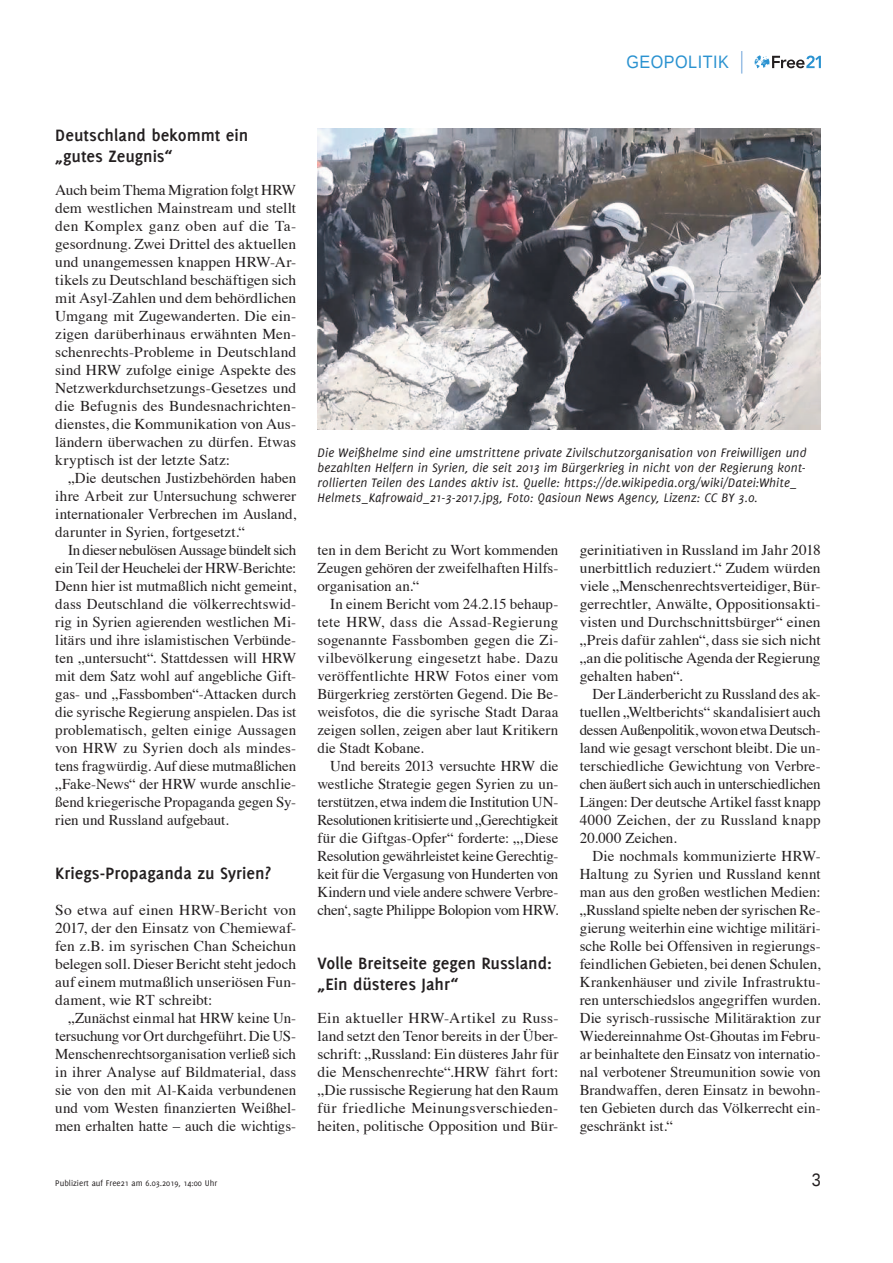
<style>
.page{position:relative;width:893px;height:1263px;background:#fff}
.page>*{position:absolute;margin:0;border:0;box-sizing:border-box;transform-origin:0 0}
.t1{font:700 18px/21px "Delicious";color:#231f20}
.t2{font:18px "Liberation Sans";letter-spacing:.03em;color:#2a92d0;scale:.9 1}
.t3{font:18px "Liberation Sans";color:#231f20;scale:.9 1}
.t4{font:15px/18px "Times";color:#231f20;text-align:justify}
.t5{font:italic 13.5px/15px "Delicious";letter-spacing:.01em;color:#231f20}
.t6{font:9px "Delicious";color:#231f20}
</style>
<div class="page">
<svg style="left:755px;top:55px;width:66px;height:13px"></svg>
<svg style="left:741px;top:51px;width:1px;height:23px"></svg>
<img style="left:317px;top:128px;width:504px;height:301px">
<p class="t2" style="left:626px;top:52px;width:115px">GEOPOLITIK</p>
<p class="t1" style="left:55px;top:125px;width:195px">Deutschland bekommt ein „gutes Zeugnis“</p>
<p class="t4" style="left:55px;top:180px;width:242px">Auch beim Thema Migration folgt HRW dem westlichen Mainstream und stellt den Komplex ganz oben auf die Ta&shy;gesordnung. Zwei Drittel des aktuellen und unangemessen knappen HRW-Ar&shy;tikels zu Deutschland beschäftigen sich mit Asyl-Zahlen und dem behördlichen Umgang mit Zugewanderten. Die ein&shy;zigen darüberhinaus erwähnten Men&shy;schenrechts-Probleme in Deutschland sind HRW zufolge einige Aspekte des Netzwerkdurchsetzungs-Gesetzes und die Befugnis des Bundesnachrichten&shy;dienstes, die Kommunikation von Aus&shy;ländern überwachen zu dürfen. Etwas kryptisch ist der letzte Satz:</p>
<p class="t4" style="left:55px;top:468px;width:242px;text-indent:13px">„Die deutschen Justizbehörden haben ihre Arbeit zur Untersuchung schwerer internationaler Verbrechen im Ausland, darunter in Syrien, fortgesetzt.“</p>
<p class="t4" style="left:55px;top:540px;width:242px;text-indent:13px">In dieser nebulösen Aussage bündelt sich ein Teil der Heuchelei der HRW-Berichte:<br>Denn hier ist mutmaßlich nicht gemeint, dass Deutschland die völkerrechtswid&shy;rig in Syrien agierenden westlichen Mi&shy;litärs und ihre islamistischen Verbünde&shy;ten „untersucht“. Stattdessen will HRW mit dem Satz wohl auf angebliche Gift&shy;gas- und „Fassbomben“-Attacken durch die syrische Regierung anspielen. Das ist problematisch, gelten einige Aussagen von HRW zu Syrien doch als mindes&shy;tens fragwürdig. Auf diese mutmaßlichen „Fake-News“ der HRW wurde anschlie&shy;ßend kriegerische Propaganda gegen Sy&shy;rien und Russland aufgebaut.</p>
<p class="t1" style="left:55px;top:863px;width:217px">Kriegs-Propaganda zu Syrien?</p>
<p class="t4" style="left:55px;top:900px;width:242px">So etwa auf einen HRW-Bericht von 2017, der den Einsatz von Chemiewaf&shy;fen z.B. im syrischen Chan Scheichun belegen soll. Dieser Bericht steht jedoch auf einem mutmaßlich unseriösen Fun&shy;dament, wie RT schreibt:</p>
<p class="t4" style="left:55px;top:1008px;width:242px;text-indent:13px">„Zunächst einmal hat HRW keine Un&shy;tersuchung vor Ort durchgeführt. Die US-Menschenrechtsorganisation verließ sich in ihrer Analyse auf Bildmaterial, dass sie von den mit Al-Kaida verbundenen und vom Westen finanzierten Weißhel&shy;men erhalten hatte – auch die wichtigs-</p>
<p class="t5" style="left:317px;top:445px;width:490px">Die Weißhelme sind eine umstrittene private Zivilschutzorganisation von Freiwilligen und bezahlten Helfern in Syrien, die seit 2013 im Bürgerkrieg in nicht von der Regierung kont&shy;rollierten Teilen des Landes aktiv ist. Quelle: https://de.wikipedia.org/wiki/Datei:White_ Helmets_Kafrowaid_21-3-2017.jpg, Foto: Qasioun News Agency, Lizenz: CC BY 3.0.</p>
<p class="t4" style="left:317px;top:540px;width:242px">ten in dem Bericht zu Wort kommenden Zeugen gehören der zweifelhaften Hilfs&shy;organisation an.“</p>
<p class="t4" style="left:317px;top:594px;width:242px;text-indent:13px">In einem Bericht vom 24.2.15 behaup&shy;tete HRW, dass die Assad-Regierung sogenannte Fassbomben gegen die Zi&shy;vilbevölkerung eingesetzt habe. Dazu veröffentlichte HRW Fotos einer vom Bürgerkrieg zerstörten Gegend. Die Be&shy;weisfotos, die die syrische Stadt Daraa zeigen sollen, zeigen aber laut Kritikern die Stadt Kobane.</p>
<p class="t4" style="left:317px;top:756px;width:242px;text-indent:13px">Und bereits 2013 versuchte HRW die westliche Strategie gegen Syrien zu un&shy;terstützen, etwa indem die Institution UN-Resolutionen kritisierte und „Gerechtigkeit für die Giftgas-Opfer“ forderte: „‚Diese Resolution gewährleistet keine Gerechtig&shy;keit für die Vergasung von Hunderten von Kindern und viele andere schwere Verbre&shy;chen‘, sagte Philippe Bolopion vom HRW.</p>
<p class="t1" style="left:317px;top:953px;width:236px">Volle Breitseite gegen Russland: „Ein düsteres Jahr“</p>
<p class="t4" style="left:317px;top:1008px;width:242px">Ein aktueller HRW-Artikel zu Russ&shy;land setzt den Tenor bereits in der Über&shy;schrift: „Russland: Ein düsteres Jahr für die Menschenrechte“.HRW fährt fort: „Die russische Regierung hat den Raum für friedliche Meinungsverschieden&shy;heiten, politische Opposition und Bür-</p>
<p class="t4" style="left:580px;top:540px;width:242px">gerinitiativen in Russland im Jahr 2018 unerbittlich reduziert.“ Zudem würden viele „Menschenrechtsverteidiger, Bür&shy;gerrechtler, Anwälte, Oppositionsakti&shy;visten und Durchschnittsbürger“ einen „Preis dafür zahlen“, dass sie sich nicht „an die politische Agenda der Regierung gehalten haben“.</p>
<p class="t4" style="left:580px;top:684px;width:242px;text-indent:13px">Der Länderbericht zu Russland des ak&shy;tuellen „Weltberichts“ skandalisiert auch dessen Außenpolitik, wovon etwa Deutsch&shy;land wie gesagt verschont bleibt. Die un&shy;terschiedliche Gewichtung von Verbre&shy;chen äußert sich auch in unterschiedlichen Längen: Der deutsche Artikel fasst knapp 4000 Zeichen, der zu Russland knapp 20.000 Zeichen.</p>
<p class="t4" style="left:580px;top:846px;width:242px;text-indent:13px">Die nochmals kommunizierte HRW-Haltung zu Syrien und Russland kennt man aus den großen westlichen Medien: „Russland spielte neben der syrischen Re&shy;gierung weiterhin eine wichtige militäri&shy;sche Rolle bei Offensiven in regierungs&shy;feindlichen Gebieten, bei denen Schulen, Krankenhäuser und zivile Infrastruktu&shy;ren unterschiedslos angegriffen wurden.<br>Die syrisch-russische Militäraktion zur Wiedereinnahme Ost-Ghoutas im Febru&shy;ar beinhaltete den Einsatz von internatio&shy;nal verbotener Streumunition sowie von Brandwaffen, deren Einsatz in bewohn&shy;ten Gebieten durch das Völkerrecht ein&shy;geschränkt ist.“</p>
<p class="t6" style="left:55px;top:1177px;width:163px">Publiziert auf Free21 am 6.03.2019, 14:00 Uhr</p>
<p class="t3" style="left:812px;top:1169px;width:12px">3</p>
</div>
